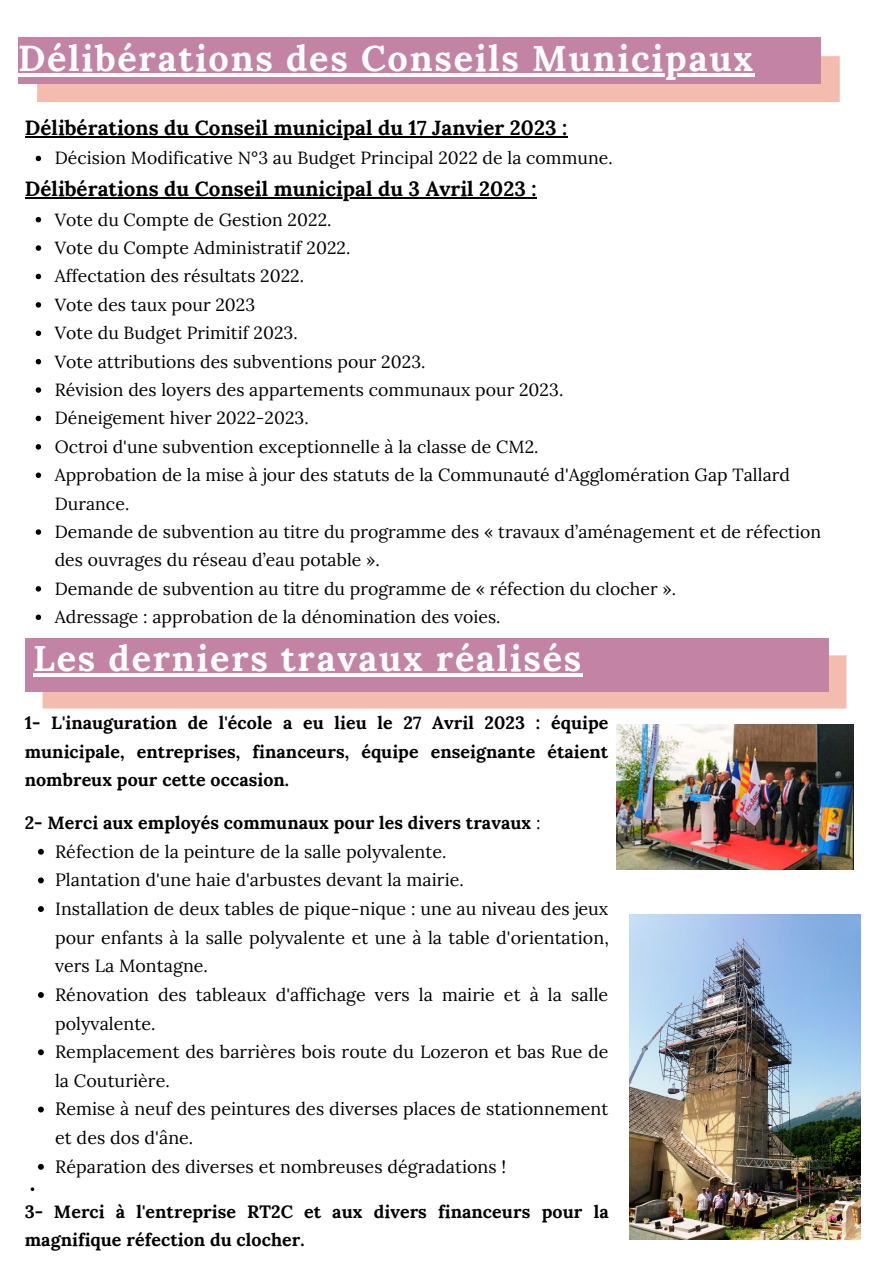
<style>
.page{position:relative;width:893px;height:1264px;background:#fff}
.page>*{position:absolute;margin:0;border:0;box-sizing:border-box;transform-origin:0 0}
.t1{font:700 36px "Lora";letter-spacing:.05em;color:#fff}
.t2{font:700 20.55px "Lora";letter-spacing:.005em;color:#000}
.t3{font:17.85px/28.7px "Lora";letter-spacing:.005em;color:#000}
.t4{font:700 17.85px/28.7px "Lora";letter-spacing:.005em;color:#000;text-align:justify}
.t5{font:17.55px/28.3px "Lora";letter-spacing:.005em;color:#000}
.s1{font-weight:400}
</style>
<div class="page">
<div style="left:37px;top:56px;width:802px;height:46px;background:#f3bcae"></div>
<div style="left:18px;top:37px;width:802px;height:46px;background:#c383a5"></div>
<div style="left:43px;top:655px;width:803px;height:53px;background:#f3bcae"></div>
<div style="left:25px;top:638px;width:803px;height:53px;background:#c383a5"></div>
<img style="left:629px;top:914px;width:231px;height:325px">
<img style="left:616px;top:724px;width:237px;height:145px">
<hr style="left:18px;top:73px;width:736px;height:3px;background:#fff">
<svg style="left:36px;top:156px;width:5px;height:5px"></svg>
<svg style="left:36px;top:217px;width:5px;height:5px"></svg>
<svg style="left:36px;top:245px;width:5px;height:6px"></svg>
<svg style="left:36px;top:274px;width:5px;height:5px"></svg>
<svg style="left:36px;top:302px;width:5px;height:5px"></svg>
<svg style="left:36px;top:330px;width:5px;height:6px"></svg>
<svg style="left:36px;top:359px;width:5px;height:5px"></svg>
<svg style="left:36px;top:387px;width:5px;height:6px"></svg>
<svg style="left:36px;top:416px;width:5px;height:5px"></svg>
<svg style="left:36px;top:444px;width:5px;height:5px"></svg>
<svg style="left:36px;top:472px;width:5px;height:6px"></svg>
<svg style="left:36px;top:529px;width:5px;height:6px"></svg>
<svg style="left:36px;top:586px;width:5px;height:5px"></svg>
<svg style="left:36px;top:614px;width:5px;height:6px"></svg>
<hr style="left:25px;top:136px;width:542px;height:1px;background:#000">
<hr style="left:25px;top:197px;width:511px;height:1px;background:#000">
<hr style="left:33px;top:673px;width:550px;height:4px;background:#fff">
<svg style="left:38px;top:848px;width:6px;height:6px"></svg>
<svg style="left:38px;top:877px;width:6px;height:6px"></svg>
<svg style="left:38px;top:906px;width:6px;height:6px"></svg>
<svg style="left:38px;top:992px;width:6px;height:5px"></svg>
<svg style="left:38px;top:1049px;width:6px;height:6px"></svg>
<svg style="left:38px;top:1106px;width:6px;height:6px"></svg>
<svg style="left:38px;top:1163px;width:6px;height:6px"></svg>
<p class="t1" style="left:18px;top:34px;width:736px">Délibérations des Conseils Municipaux</p>
<p class="t2" style="left:25px;top:114px;width:544px">Délibérations du Conseil municipal du 17 Janvier 2023 :</p>
<p class="t2" style="left:25px;top:175px;width:513px">Délibérations du Conseil municipal du 3 Avril 2023 :</p>
<p class="t5" style="left:55px;top:144px;width:559px">Décision Modificative N°3 au Budget Principal 2022 de la commune.</p>
<p class="t5" style="left:55px;top:205px;width:278px">Vote du Compte de Gestion 2022.</p>
<p class="t5" style="left:55px;top:233px;width:297px">Vote du Compte Administratif 2022.</p>
<p class="t5" style="left:55px;top:262px;width:251px">Affectation des résultats 2022.</p>
<p class="t5" style="left:55px;top:290px;width:202px">Vote des taux pour 2023</p>
<p class="t5" style="left:55px;top:319px;width:244px">Vote du Budget Primitif 2023.</p>
<p class="t5" style="left:55px;top:347px;width:372px">Vote attributions des subventions pour 2023.</p>
<p class="t5" style="left:55px;top:375px;width:510px">Révision des loyers des appartements communaux pour 2023.</p>
<p class="t5" style="left:55px;top:404px;width:256px">Déneigement hiver 2022-2023.</p>
<p class="t5" style="left:55px;top:432px;width:485px">Octroi d'une subvention exceptionnelle à la classe de CM2.</p>
<p class="t5" style="left:55px;top:460px;width:736px">Approbation de la mise à jour des statuts de la Communauté d'Agglomération Gap Tallard<br>Durance.</p>
<p class="t5" style="left:55px;top:517px;width:768px">Demande de subvention au titre du programme des « travaux d’aménagement et de réfection des ouvrages du réseau d’eau potable ».</p>
<p class="t5" style="left:55px;top:574px;width:623px">Demande de subvention au titre du programme de « réfection du clocher ».</p>
<p class="t5" style="left:55px;top:602px;width:447px">Adressage : approbation de la dénomination des voies.</p>
<p class="t1" style="left:33px;top:635px;width:549px">Les derniers travaux réalisés</p>
<p class="t4" style="left:25px;top:708px;width:585px">1- L'inauguration de l'école a eu lieu le 27 Avril 2023 : équipe municipale, entreprises, financeurs, équipe enseignante étaient nombreux pour cette occasion.</p>
<p class="t4" style="left:25px;top:808px;width:517px">2- Merci aux employés communaux pour les divers travaux <span class="s1">:</span></p>
<p class="t3" style="left:55px;top:836px;width:393px">Réfection de la peinture de la salle polyvalente.</p>
<p class="t3" style="left:55px;top:865px;width:410px">Plantation d'une haie d'arbustes devant la mairie.</p>
<p class="t3" style="left:55px;top:894px;width:555px;text-align:justify">Installation de deux tables de pique-nique : une au niveau des jeux pour enfants à la salle polyvalente et une à la table d'orientation, vers La Montagne.</p>
<p class="t3" style="left:55px;top:980px;width:554px">Rénovation des tableaux d'affichage vers la mairie et à la salle polyvalente.</p>
<p class="t3" style="left:55px;top:1037px;width:555px">Remplacement des barrières bois route du Lozeron et bas Rue de la Couturière.</p>
<p class="t3" style="left:55px;top:1094px;width:554px">Remise à neuf des peintures des diverses places de stationnement et des dos d'âne.</p>
<p class="t3" style="left:55px;top:1151px;width:452px">Réparation des diverses et nombreuses dégradations !</p>
<p class="t4" style="left:25px;top:1196px;width:585px">3- Merci à l'entreprise RT2C et aux divers financeurs pour la magnifique réfection du clocher.</p>
</div>
